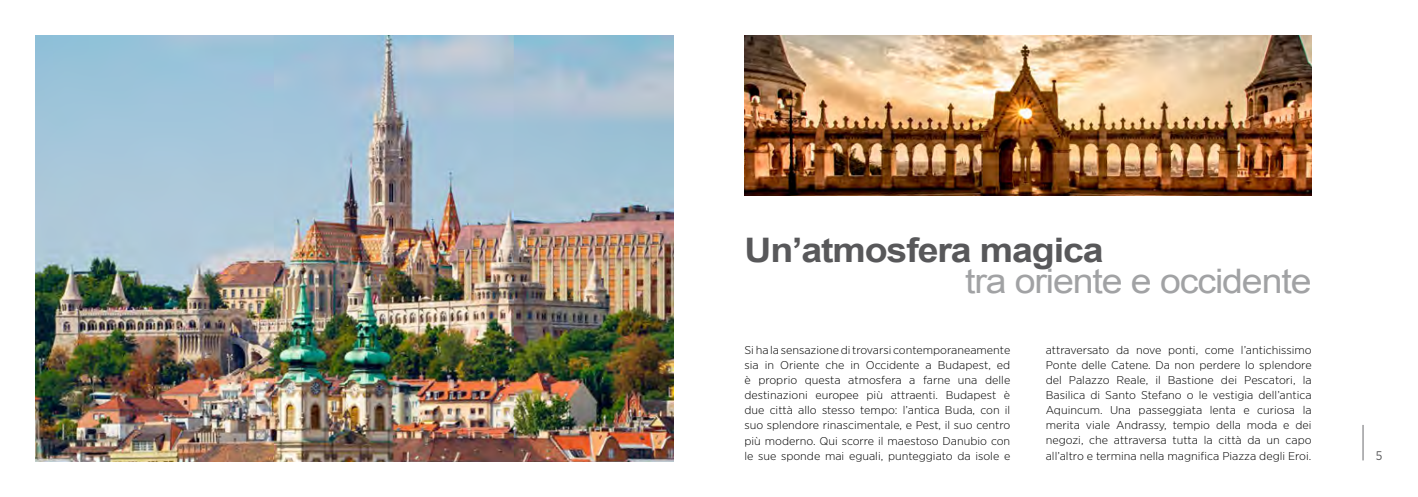
<style>
.page{position:relative;width:1418px;height:497px;background:#fff}
.page>*{position:absolute;margin:0;border:0;box-sizing:border-box;transform-origin:0 0}
.t1{font:33.75px "Arial";letter-spacing:-.03em;color:#a1a2a4;scale:1.11 1}
.t2{font:700 33.75px "Arial";letter-spacing:-.03em;color:#58585a;scale:1.11 1}
.t3{font:12.5px "Gotham Narrow";color:#58585a}
.t4{font:300 11.25px/15px "Gotham Narrow";color:#000;text-align:justify;scale:1.11 1}
</style>
<div class="page">
<hr style="left:1362px;top:424px;width:1px;height:36px;background:#87888a">
<img style="left:35px;top:35px;width:638px;height:426px">
<img style="left:744px;top:35px;width:567px;height:160px">
<h1 class="t2" style="left:744px;top:227px;width:325px">Un’atmosfera magica</h1>
<h1 class="t1" style="left:965px;top:258px;width:313px">tra oriente e occidente</h1>
<p class="t4" style="left:744px;top:342px;width:241px">Si ha la sensazione di trovarsi contemporaneamente sia in Oriente che in Occidente a Budapest, ed è proprio questa atmosfera a farne una delle destinazioni europee più attraenti. Budapest è due città allo stesso tempo: l’antica Buda, con il suo splendore rinascimentale, e Pest, il suo centro più moderno. Qui scorre il maestoso Danubio con le sue sponde mai eguali, punteggiato da isole e</p>
<p class="t4" style="left:1045px;top:342px;width:241px">attraversato da nove ponti, come l’antichissimo Ponte delle Catene. Da non perdere lo splendore del Palazzo Reale, il Bastione dei Pescatori, la Basilica di Santo Stefano o le vestigia dell’antica Aquincum. Una passeggiata lenta e curiosa la merita viale Andrassy, tempio della moda e dei negozi, che attraversa tutta la città da un capo all’altro e termina nella magnifica Piazza degli Eroi.</p>
<p class="t3" style="left:1375px;top:447px;width:8px">5</p>
</div>
